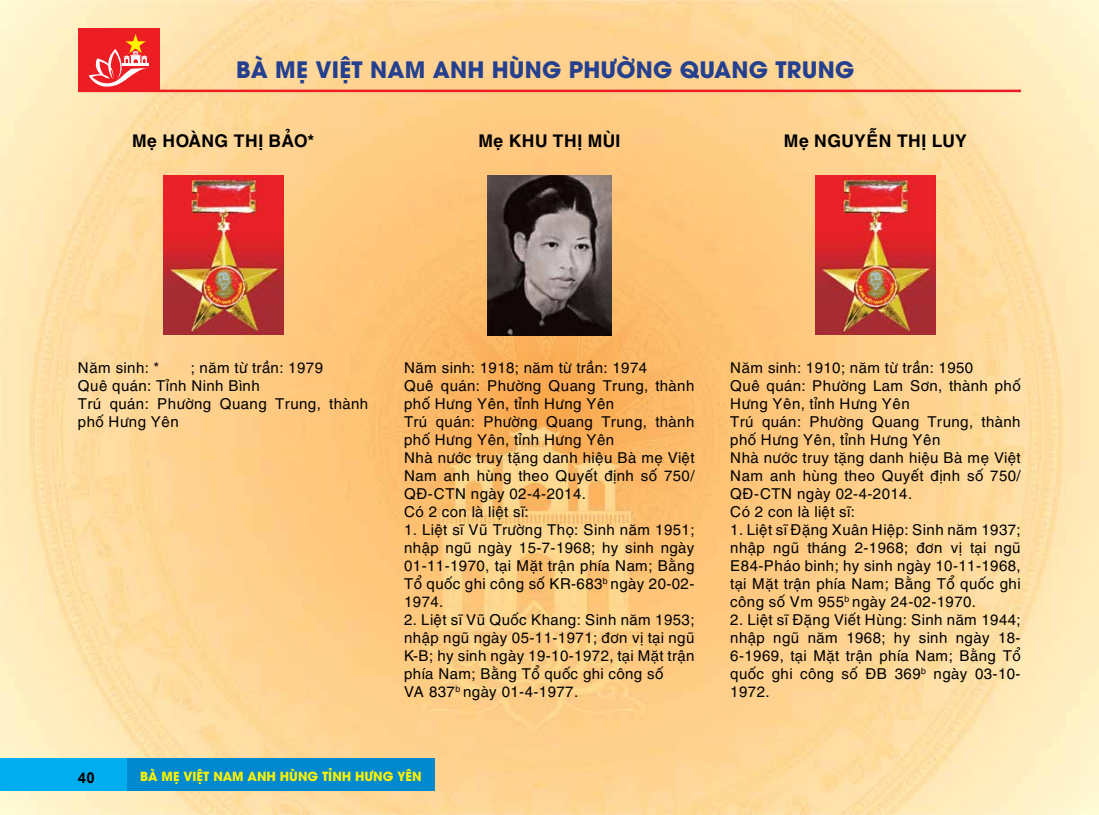
<style>
.page{position:relative;width:1099px;height:815px;background:#fff}
.page>*{position:absolute;margin:0;border:0;box-sizing:border-box;transform-origin:0 0}
.t1{font:700 22.5px "UTM Avo";letter-spacing:.01em;color:#25408f}
.t2{font:700 17.5px "UTM Helve";color:#000}
.t3{font:15px/18px "UTM Helve";color:#000}
.t4{font:700 15px "Arial";color:#000}
.t5{font:700 12.5px "UTM Avo";color:#fff200}
</style>
<div class="page">
<img style="left:0;top:0;width:1098px;height:815px">
<div style="left:0;top:758px;width:128px;height:33px;background:#00aeef"></div>
<div style="left:128px;top:758px;width:306px;height:33px;background:#0089cf"></div>
<hr style="left:78px;top:90px;width:942px;height:2px;background:#ed1d24">
<div style="left:78px;top:28px;width:81px;height:64px;background:#ed1d24"></div>
<hr style="left:122px;top:64px;width:27px;height:2px;background:#fff">
<svg style="left:89px;top:34px;width:59px;height:53px"></svg>
<img style="left:164px;top:176px;width:119px;height:159px">
<img style="left:487px;top:176px;width:124px;height:159px">
<img style="left:816px;top:176px;width:119px;height:159px">
<h1 class="t1" style="left:236px;top:51px;width:619px">BÀ MẸ VIỆT NAM ANH HÙNG PHƯỜNG QUANG TRUNG</h1>
<p class="t2" style="left:132px;top:126px;width:184px">Mẹ HOÀNG THỊ BẢO*</p>
<p class="t2" style="left:478px;top:126px;width:144px">Mẹ KHU THỊ MÙI</p>
<p class="t2" style="left:783px;top:126px;width:185px">Mẹ NGUYỄN THỊ LUY</p>
<p class="t3" style="left:78px;top:357px;width:292px;text-indent:113px">; năm từ trần: 1979<br>Quê quán: Tỉnh Ninh Bình<br>Trú quán: Phường Quang Trung, thành phố Hưng Yên</p>
<p class="t3" style="left:78px;top:357px;width:83px">Năm sinh: *</p>
<p class="t3" style="left:404px;top:357px;width:292px">Năm sinh: 1918; năm từ trần: 1974<br>Quê quán: Phường Quang Trung, thành phố Hưng Yên, tỉnh Hưng Yên<br>Trú quán: Phường Quang Trung, thành phố Hưng Yên, tỉnh Hưng Yên<br>Nhà nước truy tặng danh hiệu Bà mẹ Việt<br>Nam anh hùng theo Quyết định số 750/<br>QĐ-CTN ngày 02-4-2014.<br>Có 2 con là liệt sĩ:</p>
<p class="t3" style="left:404px;top:519px;width:292px;text-align:justify">1. Liệt sĩ Vũ Trường Thọ: Sinh năm 1951; nhập ngũ ngày 15-7-1968; hy sinh ngày 01-11-1970, tại Mặt trận phía Nam; Bằng Tổ quốc ghi công số KR-683<sup>b</sup> ngày 20-02- 1974.</p>
<p class="t3" style="left:404px;top:609px;width:292px">2. Liệt sĩ Vũ Quốc Khang: Sinh năm 1953; nhập ngũ ngày 05-11-1971; đơn vị tại ngũ K-B; hy sinh ngày 19-10-1972, tại Mặt trận phía Nam; Bằng Tổ quốc ghi công số<br>VA 837<sup>b</sup> ngày 01-4-1977.</p>
<p class="t3" style="left:730px;top:357px;width:292px">Năm sinh: 1910; năm từ trần: 1950<br>Quê quán: Phường Lam Sơn, thành phố<br>Hưng Yên, tỉnh Hưng Yên<br>Trú quán: Phường Quang Trung, thành phố Hưng Yên, tỉnh Hưng Yên<br>Nhà nước truy tặng danh hiệu Bà mẹ Việt<br>Nam anh hùng theo Quyết định số 750/<br>QĐ-CTN ngày 02-4-2014.<br>Có 2 con là liệt sĩ:</p>
<p class="t3" style="left:730px;top:519px;width:292px;text-align:justify">1. Liệt sĩ Đặng Xuân Hiệp: Sinh năm 1937; nhập ngũ tháng 2-1968; đơn vị tại ngũ E84-Pháo binh; hy sinh ngày 10-11-1968, tại Mặt trận phía Nam; Bằng Tổ quốc ghi công số Vm 955<sup>b</sup> ngày 24-02-1970.</p>
<p class="t3" style="left:730px;top:609px;width:292px;text-align:justify">2. Liệt sĩ Đặng Viết Hùng: Sinh năm 1944; nhập ngũ năm 1968; hy sinh ngày 18- 6-1969, tại Mặt trận phía Nam; Bằng Tổ quốc ghi công số ĐB 369<sup>b</sup> ngày 03-10- 1972.</p>
<p class="t4" style="left:78px;top:769px;width:18px">40</p>
<p class="t5" style="left:140px;top:766px;width:283px">BÀ MẸ VIỆT NAM ANH HÙNG TỈNH HƯNG YÊN</p>
</div>
